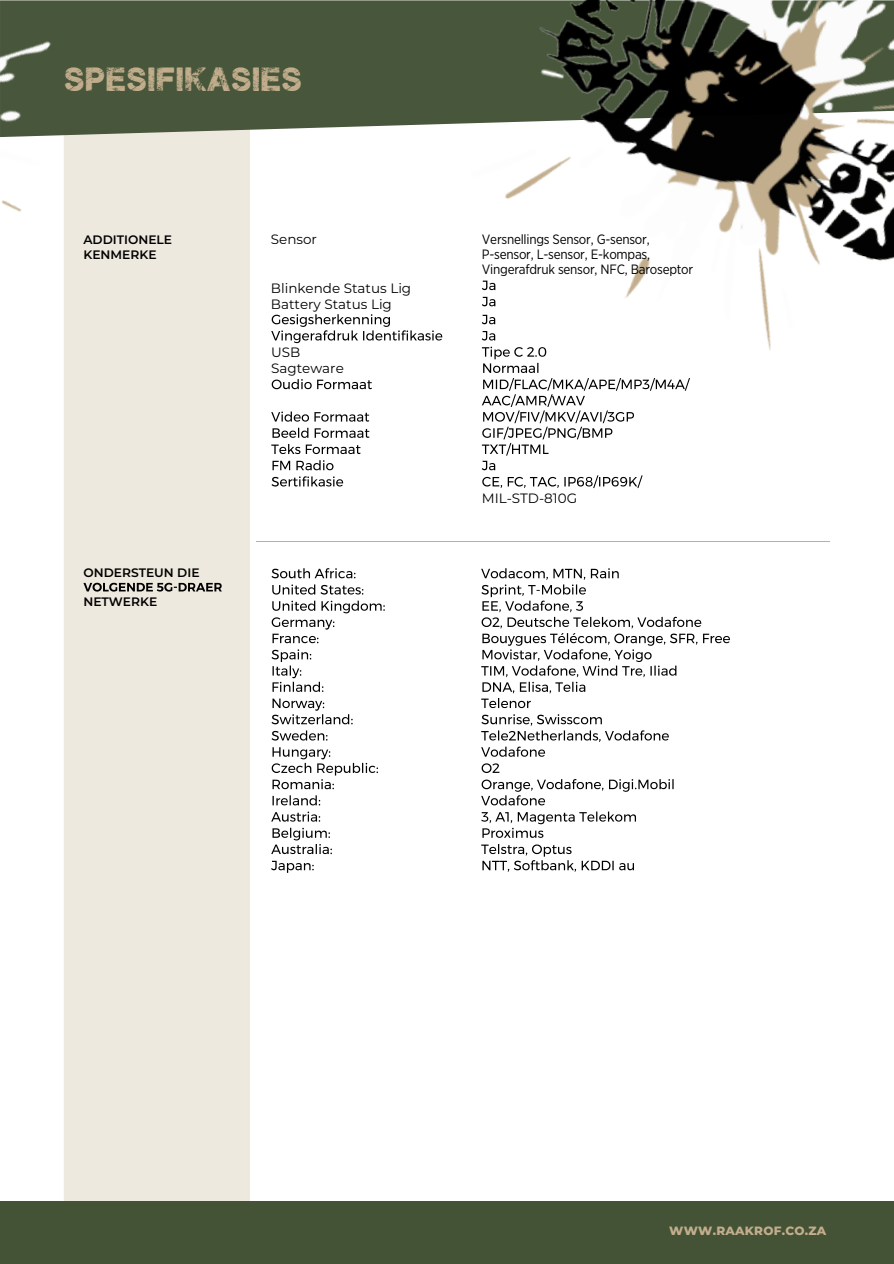
<style>
.page{position:relative;width:894px;height:1264px;background:#fff}
.page>*{position:absolute;margin:0;border:0;box-sizing:border-box;transform-origin:0 0}
.t1{font:26.85px "Plane Crash";color:#c2ae8d}
.t2{font:13.5px/15px "Gotham Narrow";letter-spacing:-.02em;color:#000}
.t3{font:13.5px/16.2px "Montserrat";color:#000}
.t4{font:600 12.3px/14.7px "Montserrat";color:#000}
.t5{font:800 12px "Montserrat";letter-spacing:.02em;color:#c2ae8d}
</style>
<div class="page">
<div style="left:64px;top:137px;width:186px;height:1063px;background:#eee9de"></div>
<svg style="left:168px;top:0;width:261px;height:137px;background:#536047"></svg>
<div style="left:0;top:1200px;width:893px;height:63px;background:#445236"></div>
<img style="left:0;top:0;width:168px;height:282px">
<img style="left:429px;top:0;width:464px;height:351px">
<hr style="left:256px;top:541px;width:573px;height:1px;background:#c2ae8d">
<svg style="left:83px;top:582px;width:139px;height:9px"></svg>
<svg style="left:482px;top:280px;width:13px;height:10px"></svg>
<svg style="left:482px;top:297px;width:13px;height:9px"></svg>
<svg style="left:271px;top:314px;width:171px;height:29px"></svg>
<svg style="left:271px;top:379px;width:101px;height:10px"></svg>
<svg style="left:271px;top:411px;width:98px;height:10px"></svg>
<svg style="left:272px;top:428px;width:97px;height:10px"></svg>
<svg style="left:271px;top:444px;width:89px;height:10px"></svg>
<svg style="left:272px;top:460px;width:61px;height:10px"></svg>
<svg style="left:271px;top:476px;width:72px;height:10px"></svg>
<svg style="left:271px;top:568px;width:458px;height:237px"></svg>
<svg style="left:271px;top:811px;width:364px;height:61px"></svg>
<svg style="left:481px;top:315px;width:14px;height:9px"></svg>
<svg style="left:481px;top:331px;width:14px;height:9px"></svg>
<svg style="left:481px;top:347px;width:209px;height:108px"></svg>
<svg style="left:481px;top:461px;width:161px;height:27px"></svg>
<h1 class="t1" style="left:64px;top:67px;width:240px">SPESIFIKASIES</h1>
<p class="t4" style="left:83px;top:232px;width:90px">ADDITIONELE<br>KENMERKE</p>
<p class="t3" style="left:271px;top:231px;width:48px">Sensor</p>
<p class="t3" style="left:271px;top:279px;width:142px">Blinkende Status Lig<br>Battery Status Lig</p>
<p class="t3" style="left:271px;top:343px;width:74px">USB<br>Sagteware</p>
<p class="t4" style="left:83px;top:564px;width:118px">ONDERSTEUN DIE</p>
<p class="t4" style="left:83px;top:594px;width:75px">NETWERKE</p>
<p class="t2" style="left:482px;top:231px;width:213px">Versnellings Sensor, G-sensor,<br>P-sensor, L-sensor, E-kompas,<br>Vingerafdruk sensor, NFC, Baroseptor</p>
<p class="t3" style="left:481px;top:489px;width:97px">MIL-STD-810G</p>
<p class="t5" style="left:669px;top:1221px;width:158px">WWW.RAAKROF.CO.ZA</p>
</div>
